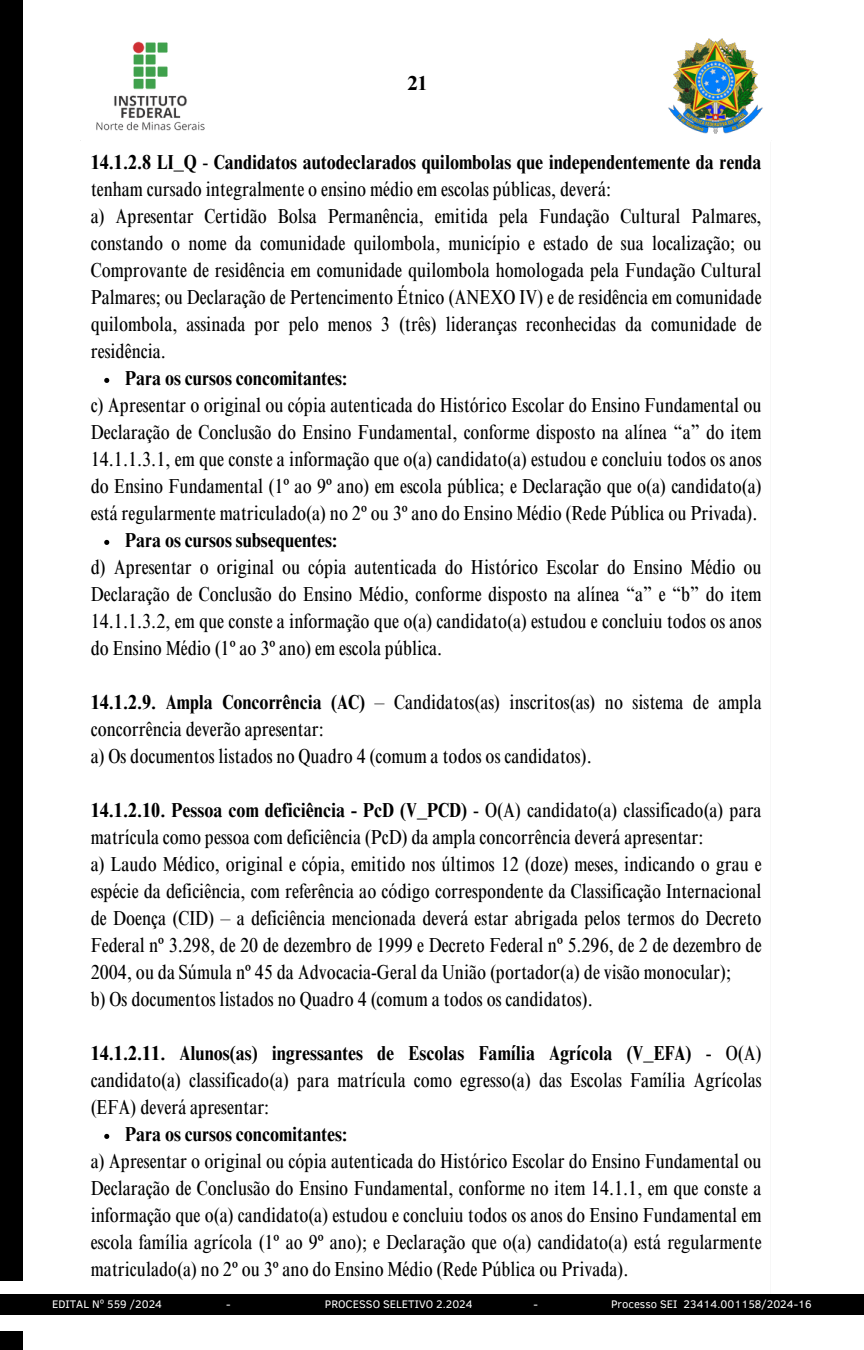
<style>
.page{position:relative;width:864px;height:1350px;background:#fff}
.page>*{position:absolute;margin:0;border:0;box-sizing:border-box;transform-origin:0 0}
.t1{font:condensed 20.25px/27px "Times NRMT Pro";color:#000;text-align:justify}
.t2{font:700 condensed 20.25px/27px "Times NRMT Pro";color:#000}
.t3{font:700 20.25px "Times NRMT Pro";color:#000}
.t4{font:11.25px "Clear Sans";color:#fff}
.s1{font-weight:400}
.s2{font-weight:700}
</style>
<div class="page">
<img style="left:668px;top:38px;width:95px;height:96px">
<div style="left:0;top:0;width:22px;height:1280px;background:#000"></div>
<div style="left:0;top:1332px;width:22px;height:18px;background:#000"></div>
<img style="left:96px;top:41px;width:109px;height:90px">
<svg style="left:104px;top:378px;width:5px;height:5px"></svg>
<svg style="left:104px;top:540px;width:5px;height:5px"></svg>
<svg style="left:104px;top:1134px;width:5px;height:5px"></svg>
<div style="left:0;top:1294px;width:864px;height:21px;background:#000"></div>
<p class="t3" style="left:407px;top:75px;width:22px">21</p>
<p class="t2" style="left:91px;top:151px;width:672px">14.1.2.8 LI_Q <span class="s1">-</span> Candidatos autodeclarados quilombolas que independentemente da renda <span class="s1">tenham cursado integralmente o ensino médio em escolas públicas, deverá:</span></p>
<p class="t1" style="left:91px;top:205px;width:672px">a) Apresentar Certidão Bolsa Permanência, emitida pela Fundação Cultural Palmares, constando o nome da comunidade quilombola, município e estado de sua localização; ou Comprovante de residência em comunidade quilombola homologada pela Fundação Cultural Palmares; ou Declaração de Pertencimento Étnico (ANEXO IV) e de residência em comunidade quilombola, assinada por pelo menos 3 (três) lideranças reconhecidas da comunidade de residência.</p>
<p class="t2" style="left:125px;top:367px;width:224px">Para os cursos concomitantes:</p>
<p class="t1" style="left:91px;top:394px;width:672px">c) Apresentar o original ou cópia autenticada do Histórico Escolar do Ensino Fundamental ou Declaração de Conclusão do Ensino Fundamental, conforme disposto na alínea “a” do item 14.1.1.3.1, em que conste a informação que o(a) candidato(a) estudou e concluiu todos os anos do Ensino Fundamental (1º ao 9º ano) em escola pública; e Declaração que o(a) candidato(a) está regularmente matriculado(a) no 2º ou 3º ano do Ensino Médio (Rede Pública ou Privada).</p>
<p class="t2" style="left:125px;top:529px;width:214px">Para os cursos subsequentes:</p>
<p class="t1" style="left:91px;top:556px;width:672px">d) Apresentar o original ou cópia autenticada do Histórico Escolar do Ensino Médio ou Declaração de Conclusão do Ensino Médio, conforme disposto na alínea “a” e “b” do item 14.1.1.3.2, em que conste a informação que o(a) candidato(a) estudou e concluiu todos os anos do Ensino Médio (1º ao 3º ano) em escola pública.</p>
<p class="t1" style="left:91px;top:691px;width:672px"><span class="s2">14.1.2.9. Ampla Concorrência (AC)</span> – Candidatos(as) inscritos(as) no sistema de ampla concorrência deverão apresentar:</p>
<p class="t1" style="left:91px;top:745px;width:503px">a) Os documentos listados no Quadro 4 (comum a todos os candidatos).</p>
<p class="t1" style="left:91px;top:799px;width:672px"><span class="s2">14.1.2.10. Pessoa com deficiência - PcD (V_PCD)</span> - O(A) candidato(a) classificado(a) para matrícula como pessoa com deficiência (PcD) da ampla concorrência deverá apresentar:</p>
<p class="t1" style="left:91px;top:853px;width:672px">a) Laudo Médico, original e cópia, emitido nos últimos 12 (doze) meses, indicando o grau e espécie da deficiência, com referência ao código correspondente da Classificação Internacional de Doença (CID) – a deficiência mencionada deverá estar abrigada pelos termos do Decreto Federal nº 3.298, de 20 de dezembro de 1999 e Decreto Federal nº 5.296, de 2 de dezembro de 2004, ou da Súmula nº 45 da Advocacia-Geral da União (portador(a) de visão monocular);</p>
<p class="t1" style="left:91px;top:988px;width:504px">b) Os documentos listados no Quadro 4 (comum a todos os candidatos).</p>
<p class="t1" style="left:91px;top:1042px;width:672px"><span class="s2">14.1.2.11. Alunos(as) ingressantes de Escolas Família Agrícola (V_EFA)</span> - O(A) candidato(a) classificado(a) para matrícula como egresso(a) das Escolas Família Agrícolas (EFA) deverá apresentar:</p>
<p class="t2" style="left:125px;top:1123px;width:224px">Para os cursos concomitantes:</p>
<p class="t1" style="left:91px;top:1150px;width:672px">a) Apresentar o original ou cópia autenticada do Histórico Escolar do Ensino Fundamental ou Declaração de Conclusão do Ensino Fundamental, conforme no item 14.1.1, em que conste a informação que o(a) candidato(a) estudou e concluiu todos os anos do Ensino Fundamental em escola família agrícola (1º ao 9º ano); e Declaração que o(a) candidato(a) está regularmente matriculado(a) no 2º ou 3º ano do Ensino Médio (Rede Pública ou Privada).</p>
<h1 class="t4" style="left:52px;top:1296px;width:112px">EDITAL Nº 559 /2024</h1>
<h1 class="t4" style="left:226px;top:1296px;width:6px">-</h1>
<h1 class="t4" style="left:325px;top:1296px;width:149px">PROCESSO SELETIVO 2.2024</h1>
<h1 class="t4" style="left:534px;top:1296px;width:6px">-</h1>
<h1 class="t4" style="left:611px;top:1296px;width:202px">Processo SEI 23414.001158/2024-16</h1>
</div>
